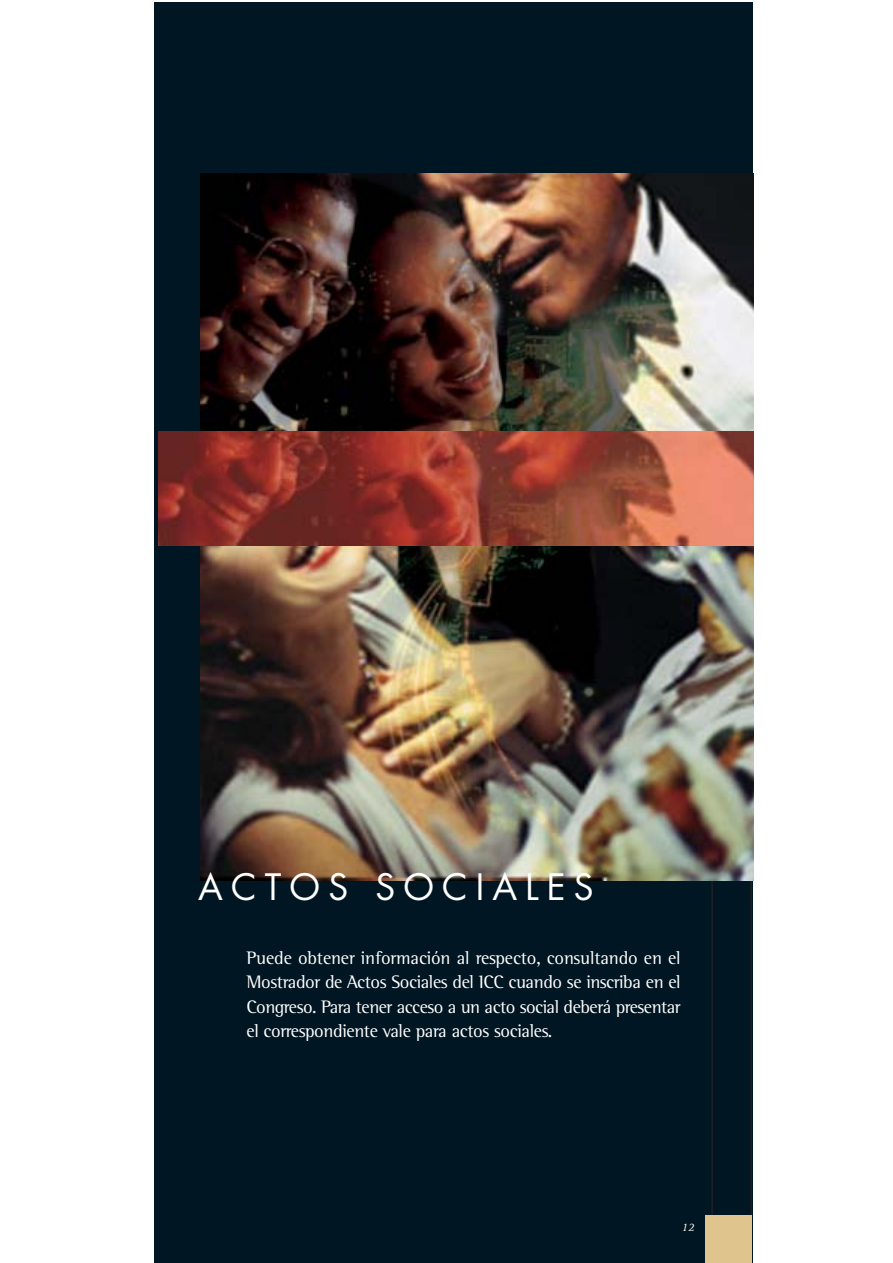
<style>
.page{position:relative;width:893px;height:1263px;background:#fff}
.page>*{position:absolute;margin:0;border:0;box-sizing:border-box;transform-origin:0 0}
.t1{font:35.4px "Futura";letter-spacing:.23em;color:#fff}
.t2{font:18.6px/24.3px "Rotis Semi Serif";letter-spacing:-.02em;color:#fff;text-align:justify}
.t3{font:italic 11.7px "Rotis Serif";color:#fff}
</style>
<div class="page">
<div style="left:155px;top:2px;width:598px;height:1261px;background:#001622"></div>
<div style="left:711px;top:744px;width:40px;height:476px;border:1px solid #231f1f"></div>
<div style="left:705px;top:1215px;width:46px;height:48px;background:#e0c48e"></div>
<img style="left:201px;top:174px;width:552px;height:706px">
<img style="left:158px;top:431px;width:595px;height:114px">
<h1 class="t1" style="left:198px;top:871px;width:397px">ACTOS SOCIALES</h1>
<p class="t2" style="left:246px;top:947px;width:436px">Puede obtener información al respecto, consultando en el Mostrador de Actos Sociales del ICC cuando se inscriba en el Congreso. Para tener acceso a un acto social deberá presentar el correspondiente vale para actos sociales.</p>
<p class="t3" style="left:681px;top:1223px;width:15px">12</p>
</div>
